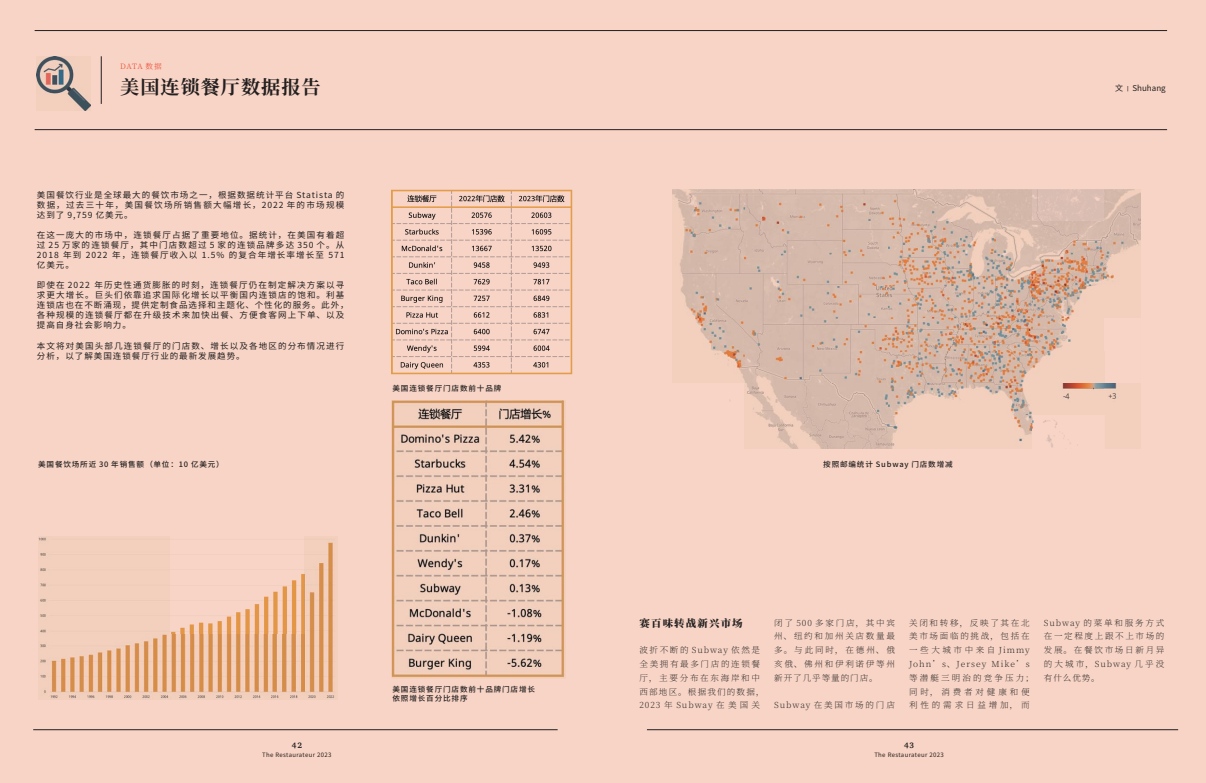
<style>
.page{position:relative;width:1206px;height:783px;background:#f7d4c5}
.page>*{position:absolute;margin:0;border:0;box-sizing:border-box;transform-origin:0 0}
.t1{font:700 18.8px "Source Han Serif CN";letter-spacing:.05em;color:#231f20}
.t2{font:800 10.2px "Source Han Serif CN";letter-spacing:.11em;color:#231f20}
.t3{font:8.4px/10px "Source Han Sans CN";letter-spacing:.13em;color:#231f20;text-align:justify}
.t4{font:200 8.4px/13.8px "Source Han Serif CN";letter-spacing:.2em;color:#231f20;text-align:justify}
.t5{font:200 8.4px/13.8px "Source Han Serif CN";letter-spacing:.25em;color:#231f20}
.t6{font:8px "Source Han Sans CN";color:#231f20}
.t7{font:700 8px "Charter";color:#231f20}
.t8{font:500 7.4px/9.5px "Source Han Sans CN";letter-spacing:.11em;color:#231f20}
.t9{font:200 7.4px "Source Han Serif CN";letter-spacing:.06em;color:#ef3822}
.t10{font:6px "Source Han Sans CN";letter-spacing:.06em;color:#2f201b}
</style>
<div class="page">
<hr style="left:35px;top:30px;width:1132px;height:1px;background:#231f20">
<hr style="left:35px;top:129px;width:1132px;height:1px;background:#231f20">
<hr style="left:101px;top:56px;width:1px;height:48px;background:#231f20">
<hr style="left:33px;top:730px;width:525px;height:1px;background:#231f20">
<img style="left:37px;top:57px;width:54px;height:53px">
<hr style="left:647px;top:730px;width:531px;height:1px;background:#231f20">
<img style="left:673px;top:189px;width:467px;height:259px">
<img style="left:38px;top:537px;width:297px;height:162px">
<img style="left:391px;top:189px;width:181px;height:185px">
<img style="left:391px;top:400px;width:174px;height:278px">
<p class="t9" style="left:120px;top:62px;width:43px">DATA 数据</p>
<h1 class="t1" style="left:120px;top:77px;width:202px">美国连锁餐厅数据报告</h1>
<p class="t3" style="left:37px;top:190px;width:309px">美国餐饮行业是全球最大的餐饮市场之一，根据数据统计平台 Statista 的数据，过去三十年，美国餐饮场所销售额大幅增长，2022 年的市场规模达到了 9,759 亿美元。</p>
<p class="t3" style="left:37px;top:230px;width:309px">在这一庞大的市场中，连锁餐厅占据了重要地位。据统计，在美国有着超过 25 万家的连锁餐厅，其中门店数超过 5 家的连锁品牌多达 350 个。从2018 年到 2022 年，连锁餐厅收入以 1.5% 的复合年增长率增长至 571亿美元。</p>
<p class="t3" style="left:37px;top:280px;width:313px;text-align:left">即使在 2022 年历史性通货膨胀的时刻，连锁餐厅仍在制定解决方案以寻求更大增长。巨头们依靠追求国际化增长以平衡国内连锁店的饱和。利基连锁店也在不断涌现，提供定制食品选择和主题化、个性化的服务。此外，各种规模的连锁餐厅都在升级技术来加快出餐、方便食客网上下单、以及提高自身社会影响力。</p>
<p class="t3" style="left:37px;top:341px;width:309px">本文将对美国头部几连锁餐厅的门店数、增长以及各地区的分布情况进行分析，以了解美国连锁餐厅行业的最新发展趋势。</p>
<p class="t8" style="left:393px;top:384px;width:110px">美国连锁餐厅门店数前十品牌</p>
<p class="t8" style="left:38px;top:460px;width:187px">美国餐饮场所近 30 年销售额（单位：10 亿美元）</p>
<p class="t8" style="left:823px;top:460px;width:131px">按照邮编统计 Subway 门店数增减</p>
<p class="t6" style="left:1115px;top:84px;width:52px">文 <sup>|</sup> Shuhang</p>
<p class="t7" style="left:292px;top:738px;width:12px">42</p>
<p class="t10" style="left:262px;top:752px;width:71px">The Restaurateur 2023</p>
<p class="t8" style="left:393px;top:684px;width:144px">美国连锁餐厅门店数前十品牌门店增长依照增长百分比排序</p>
<p class="t2" style="left:639px;top:618px;width:105px">赛百味转战新兴市场</p>
<p class="t4" style="left:639px;top:643px;width:126px;text-align:left">波折不断的 Subway 依然是全美拥有最多门店的连锁餐厅，主要分布在东海岸和中西部地区。根据我们的数据，<br>2023 年 Subway 在美国关</p>
<p class="t4" style="left:774px;top:616px;width:122px">闭了 500 多家门店，其中宾州、纽约和加州关店数量最多。与此同时，在德州、俄亥俄、佛州和伊利诺伊等州新开了几乎等量的门店。</p>
<p class="t4" style="left:774px;top:699px;width:122px">Subway 在美国市场的门店</p>
<p class="t5" style="left:909px;top:616px;width:126px">关闭和转移，反映了其在北美市场面临的挑战，包括在一些大城市中来自Jimmy<br>John’s、Jersey Mike’s等潜艇三明治的竞争压力；同时，消费者对健康和便利性的需求日益增加，而</p>
<p class="t4" style="left:1044px;top:616px;width:122px">Subway 的菜单和服务方式在一定程度上跟不上市场的发展。在餐饮市场日新月异的大城市，Subway 几乎没有什么优势。</p>
<p class="t7" style="left:904px;top:738px;width:12px">43</p>
<p class="t10" style="left:874px;top:752px;width:71px">The Restaurateur 2023</p>
</div>
